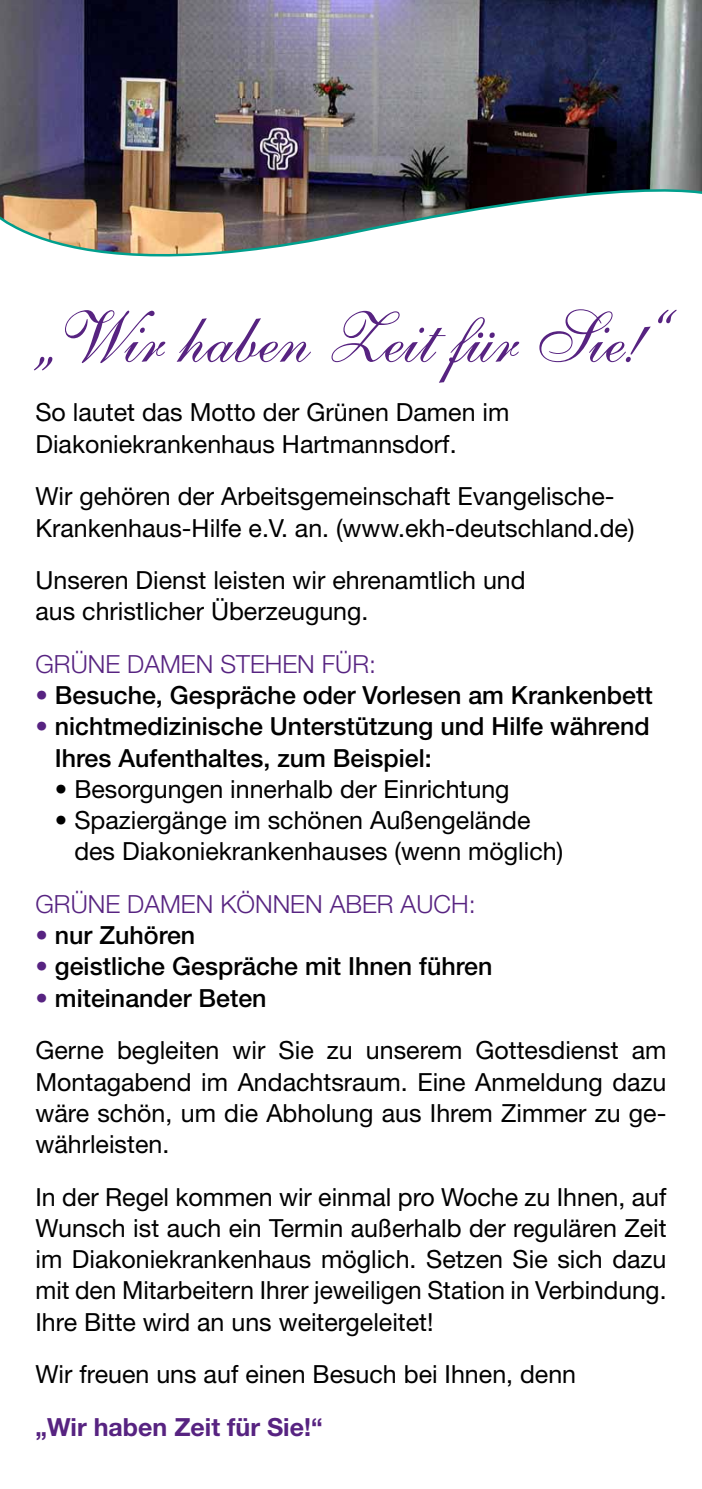
<style>
.page{position:relative;width:702px;height:1489px;background:#fff}
.page>*{position:absolute;margin:0;border:0;box-sizing:border-box;transform-origin:0 0}
.t1{font:71.25px "English 111 Vivace BT";color:#572381}
.t2{font:25px/31.2px "Helvetica Neue";color:#000}
.t3{font:500 25px/31.2px "Helvetica Neue";color:#000}
.t4{font:300 25px "Helvetica Neue";color:#572381}
.t5{font:700 25px "Helvetica Neue";color:#572381}
.s1{color:#572381}
.s2{font-weight:500;color:#572381}
.s3{font-weight:500}
</style>
<div class="page">
<img style="left:0;top:0;width:702px;height:257px">
<h1 class="t1" style="left:35px;top:294px;width:632px">„Wir haben Zeit für Sie!“</h1>
<p class="t2" style="left:35px;top:396px;width:475px">So lautet das M otto der Grünen Damen im<br>Diakoniekrankenhaus Hartmannsdorf.</p>
<p class="t2" style="left:35px;top:480px;width:600px">Wir gehören der Arbeitsgemeinschaft Evangelische-<br>Krankenhaus-H ilfe e.V. an. (www.ekh-deutschland.de)</p>
<p class="t2" style="left:35px;top:564px;width:491px">Unseren Dienst leisten wir ehrenamtlich und aus christlicher Überzeugung.</p>
<p class="t4" style="left:35px;top:648px;width:342px">GRÜNE DAMEN STEHEN FÜR:</p>
<p class="t3" style="left:35px;top:679px;width:618px"><span class="s1">•</span> Besuche, Gespräche oder Vorlesen am Krankenbett</p>
<p class="t3" style="left:55px;top:710px;width:596px;text-indent:-19px"><span class="s1">•</span> nichtmedizinische Unterstützung und Hilfe während<br>Ihres Aufenthaltes, zum Beispiel:</p>
<p class="t2" style="left:55px;top:773px;width:456px">• Besorgungen innerhalb der Einrichtung</p>
<p class="t2" style="left:74px;top:804px;width:490px;text-indent:-19px">• Spaziergänge im schönen Außengelände des Diakoniekrankenhauses (wenn möglich)</p>
<p class="t4" style="left:35px;top:888px;width:441px">GRÜNE DAMEN KÖNNEN ABER AUCH:</p>
<p class="t3" style="left:35px;top:919px;width:161px"><span class="s1">•</span> nur Zuhören</p>
<p class="t3" style="left:35px;top:950px;width:458px"><span class="s1">•</span> geistliche Gespräche mit Ihnen führen</p>
<p class="t2" style="left:35px;top:971px;width:632px;line-height:52.5px"><span class="s2">•</span> <span class="s3">miteinander Beten<br></span>Gerne begleiten wir Sie zu unserem Gottesdienst am</p>
<p class="t2" style="left:35px;top:1065px;width:632px;text-align:justify">Montagabend im Andachtsraum. Eine Anmeldung dazu wäre schön, um die Abholung aus Ihrem Zimmer zu ge&shy;währleisten.</p>
<p class="t2" style="left:35px;top:1180px;width:632px;text-align:justify">In der Regel kommen wir einmal pro Woche zu Ihnen, auf Wunsch ist auch ein Termin außerhalb der regulären Zeit im Diakoniekrankenhaus möglich. Setzen Sie sich dazu mit den M itarbeitern I hrer jeweiligen Station in Verbindung.<br>I hre Bitte wird an uns weitergeleitet!</p>
<p class="t2" style="left:35px;top:1358px;width:542px">Wir freuen uns auf einen Besuch bei Ihnen, denn</p>
<p class="t5" style="left:35px;top:1411px;width:289px">„Wir haben Zeit für Sie!“</p>
</div>
